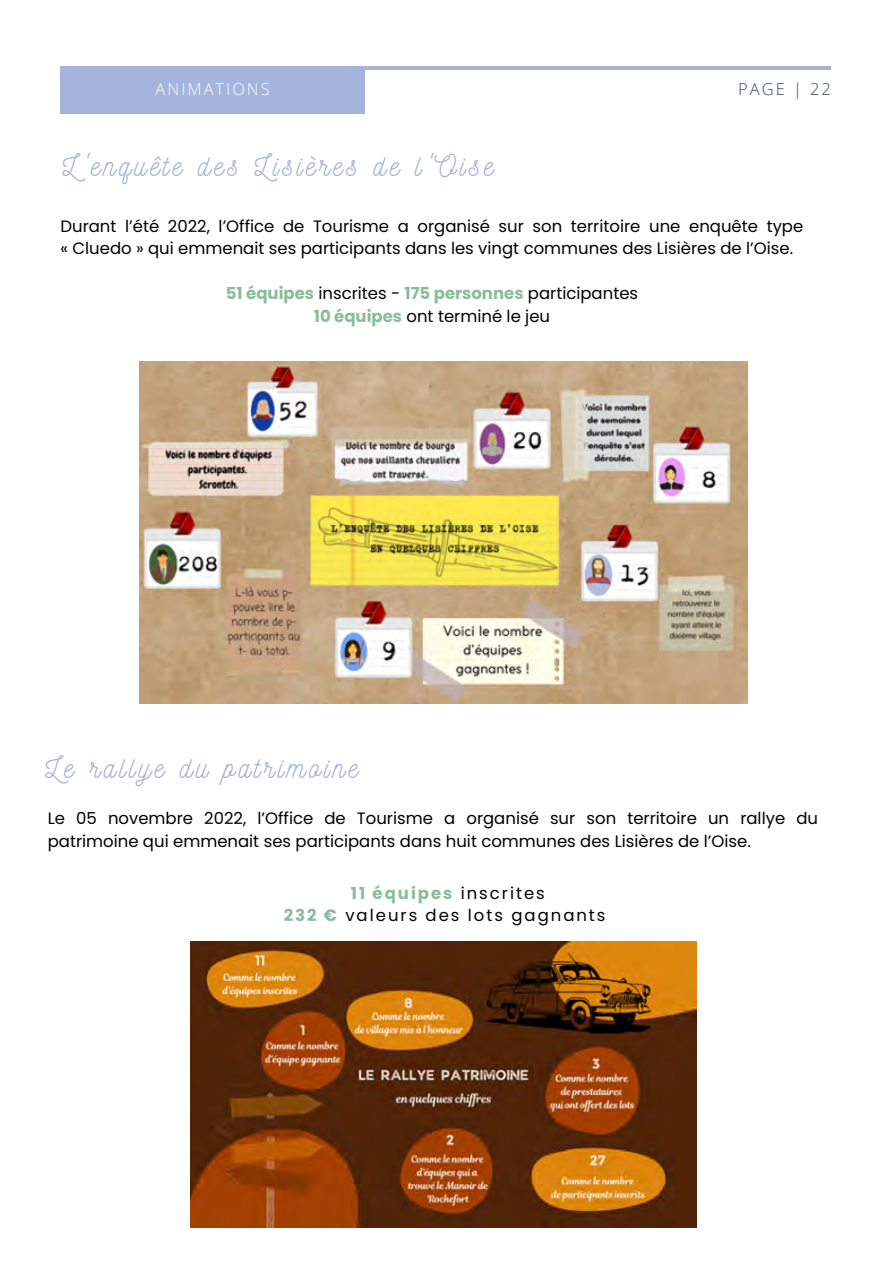
<style>
.page{position:relative;width:893px;height:1264px;background:#fff}
.page>*{position:absolute;margin:0;border:0;box-sizing:border-box;transform-origin:0 0}
.t1{font:29.55px "Nickainley";letter-spacing:.12em;color:#a5b4dc}
.t2{font:16.5px/22.5px "Poppins";color:#000}
.t3{font:16.5px/22.5px "Poppins";letter-spacing:.12em;color:#000;text-align:center}
.t4{font:300 16.5px "Open Sans";letter-spacing:.12em;color:#fff}
.t5{font:300 16.5px "Open Sans";letter-spacing:.12em;color:#364d62}
.s1{font-weight:700;color:#89bd99}
</style>
<div class="page">
<hr style="left:60px;top:66px;width:770px;height:4px;background:#a5b4dc">
<div style="left:60px;top:66px;width:305px;height:47px;background:#a5b4dc"></div>
<img style="left:140px;top:361px;width:607px;height:342px">
<img style="left:191px;top:941px;width:505px;height:285px">
<p class="t4" style="left:155px;top:78px;width:116px">ANIMATIONS</p>
<p class="t5" style="left:738px;top:78px;width:94px">PAGE | 22</p>
<h1 class="t1" style="left:62px;top:146px;width:432px">L'enquête des Lisières de l'Oise</h1>
<p class="t2" style="left:60px;top:215px;width:744px">Durant l’été 2022, l’Office de Tourisme a organisé sur son territoire une enquête type « Cluedo » qui emmenait ses participants dans les vingt communes des Lisières de l’Oise.</p>
<p class="t2" style="left:226px;top:282px;width:414px;text-align:center"><span class="s1">51 équipes</span> inscrites - <span class="s1">175 personnes</span> participantes<br><span class="s1">10 équipes</span> ont terminé le jeu</p>
<h1 class="t1" style="left:46px;top:748px;width:313px">Le rallye du patrimoine</h1>
<p class="t2" style="left:48px;top:807px;width:771px">Le 05 novembre 2022, l’Office de Tourisme a organisé sur son territoire un rallye du patrimoine qui emmenait ses participants dans huit communes des Lisières de l’Oise.</p>
<p class="t3" style="left:284px;top:881px;width:323px"><span class="s1">11 équipes</span> inscrites<br><span class="s1">232 €</span> valeurs des lots gagnants</p>
</div>
